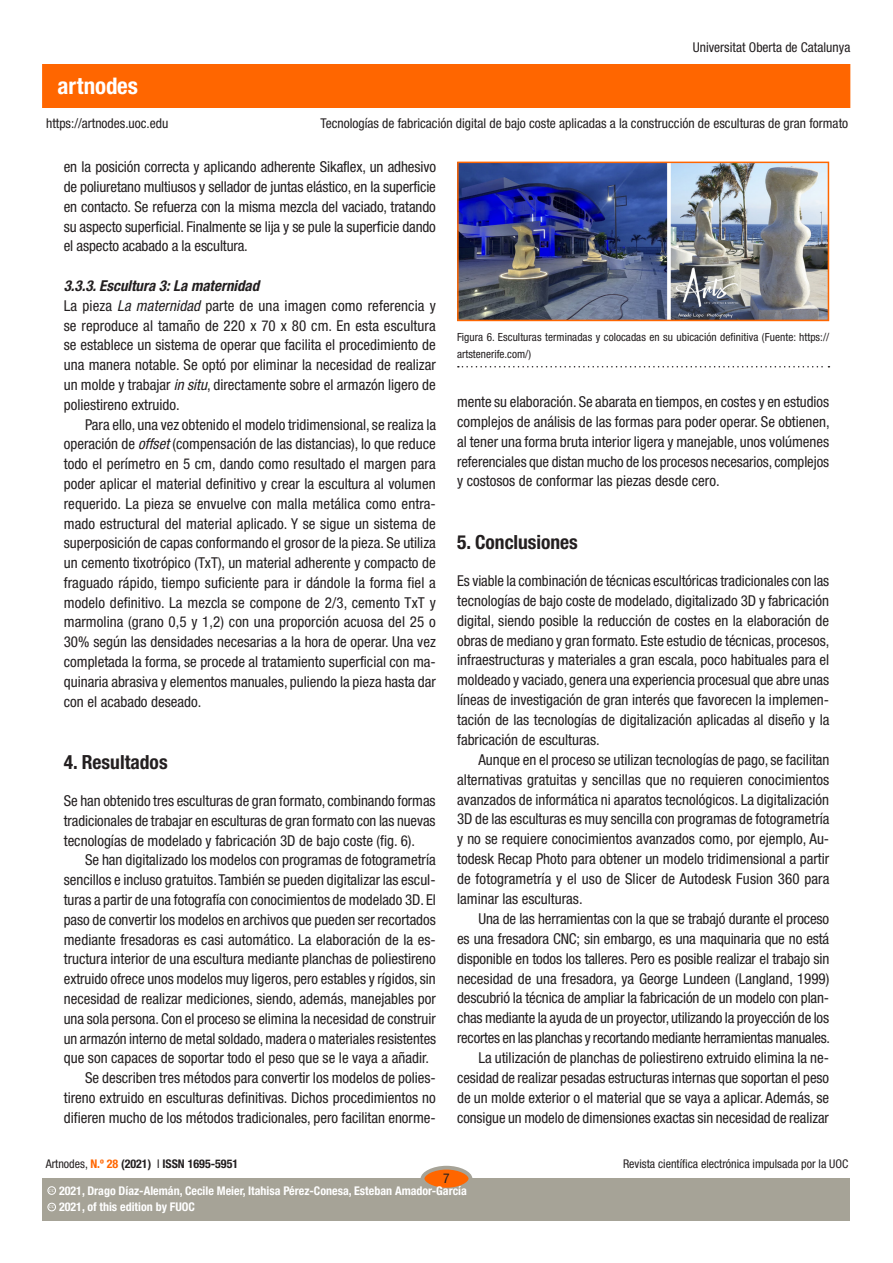
<style>
.page{position:relative;width:893px;height:1263px;background:#fff}
.page>*{position:absolute;margin:0;border:0;box-sizing:border-box;transform-origin:0 0}
.t1{font:700 condensed 22.95px "Helvetica Neue LT Std";color:#fff}
.t2{font:700 condensed 19.5px "Helvetica Neue LT Std";color:#231f20}
.text{font:condensed 15px/19.8px "Helvetica Neue LT Std";color:#231f20;text-align:justify}
.text1p{font:condensed 15px/20px "Helvetica Neue LT Std";color:#231f20;text-align:justify}
.text1p-2{font:italic 700 condensed 15px "Helvetica Neue LT Std";color:#231f20}
.titolet{font:condensed 13.5px "Helvetica Neue LT Std";color:#231f20}
.t3{font:700 condensed 12px "Helvetica Neue LT Std";color:#fff}
.t4{font:condensed 12px "Helvetica Neue LT Std";color:#231f20}
.t5{font:700 condensed 12px "Helvetica Neue LT Std";color:#231f20}
.tfoot{font:condensed 11.25px/16.5px "Helvetica Neue LT Std";letter-spacing:.005em;color:#231f20}
.t6{font:600 3.9px "Adobe Caslon Pro";color:#fff}
.s1{font-style:italic}
.s2{font-weight:400}
.s3{color:#f60}
</style>
<div class="page">
<div style="left:43px;top:65px;width:807px;height:42px;background:#f60"></div>
<div style="left:43px;top:1178px;width:807px;height:42px;background:#a6a397"></div>
<div style="left:422px;top:1168px;width:48px;height:21px;background:#f60;border-radius:50%"></div>
<div style="left:421px;top:1166px;width:51px;height:25px;border:4px solid #a6a397;border-radius:50%"></div>
<div style="left:48px;top:1203px;width:8px;height:8px;border:1px solid #fff;border-radius:50%"></div>
<div style="left:48px;top:1186px;width:8px;height:8px;border:1px solid #fff;border-radius:50%"></div>
<img style="left:460px;top:165px;width:366px;height:153px">
<div style="left:457px;top:162px;width:372px;height:159px;border:2px solid #f60"></div>
<svg style="left:458px;top:366px;width:371px;height:1px"></svg>
<p class="t1" style="left:58px;top:72px;width:82px">artnodes</p>
<p class="titolet" style="left:46px;top:115px;width:124px">https://artnodes.uoc.edu</p>
<p class="titolet" style="left:693px;top:40px;width:159px">Universitat Oberta de Catalunya</p>
<p class="titolet" style="left:320px;top:115px;width:529px">Tecnologías de fabricación digital de bajo coste aplicadas a la construcción de esculturas de gran formato</p>
<p class="text" style="left:64px;top:157px;width:374px">en la posición correcta y aplicando adherente Sikaflex, un adhesivo de poliuretano multiusos y sellador de juntas elástico, en la superficie en contacto. Se refuerza con la misma mezcla del vaciado, tratando su aspecto superficial. Finalmente se lija y se pule la superficie dando el aspecto acabado a la escultura.</p>
<p class="text1p-2" style="left:64px;top:277px;width:197px">3.3.3. Escultura 3: La maternidad</p>
<p class="text1p" style="left:64px;top:296px;width:374px">La pieza <span class="s1">La maternidad</span> parte de una imagen como referencia y se reproduce al tamaño de 220 x 70 x 80 cm. En esta escultura se establece un sistema de operar que facilita el procedimiento de una manera notable. Se optó por eliminar la necesidad de realizar un molde y trabajar <span class="s1">in situ</span>, directamente sobre el armazón ligero de poliestireno extruido.</p>
<p class="text" style="left:64px;top:414px;width:374px;text-indent:21px">Para ello, una vez obtenido el modelo tridimensional, se realiza la operación de <span class="s1">offset</span> (compensación de las distancias), lo que reduce todo el perímetro en 5 cm, dando como resultado el margen para poder aplicar el material definitivo y crear la escultura al volumen requerido. La pieza se envuelve con malla metálica como entra&shy;mado estructural del material aplicado. Y se sigue un sistema de superposición de capas conformando el grosor de la pieza. Se utiliza un cemento tixotrópico (TxT), un material adherente y compacto de fraguado rápido, tiempo suficiente para ir dándole la forma fiel a modelo definitivo. La mezcla se compone de 2/3, cemento TxT y marmolina (grano 0,5 y 1,2) con una proporción acuosa del 25 o 30% según las densidades necesarias a la hora de operar. Una vez completada la forma, se procede al tratamiento superficial con ma&shy;quinaria abrasiva y elementos manuales, puliendo la pieza hasta dar con el acabado deseado.</p>
<p class="t2" style="left:64px;top:750px;width:105px">4. Resultados</p>
<p class="text1p" style="left:64px;top:791px;width:373px">Se han obtenido tres esculturas de gran formato, combinando formas tradicionales de trabajar en esculturas de gran formato con las nuevas tecnologías de modelado y fabricación 3D de bajo coste (fig. 6).</p>
<p class="text" style="left:64px;top:850px;width:374px;text-indent:21px">Se han digitalizado los modelos con programas de fotogrametría sencillos e incluso gratuitos. También se pueden digitalizar las escul&shy;turas a partir de una fotografía con conocimientos de modelado 3D. El paso de convertir los modelos en archivos que pueden ser recortados mediante fresadoras es casi automático. La elaboración de la es&shy;tructura interior de una escultura mediante planchas de poliestireno extruido ofrece unos modelos muy ligeros, pero estables y rígidos, sin necesidad de realizar mediciones, siendo, además, manejables por una sola persona. Con el proceso se elimina la necesidad de construir un armazón interno de metal soldado, madera o materiales resistentes que son capaces de soportar todo el peso que se le vaya a añadir.</p>
<p class="text" style="left:64px;top:1068px;width:374px;text-indent:21px">Se describen tres métodos para convertir los modelos de polies&shy;tireno extruido en esculturas definitivas. Dichos procedimientos no difieren mucho de los métodos tradicionales, pero facilitan enorme-</p>
<p class="t5" style="left:46px;top:1157px;width:194px"><span class="s2">Artnodes,</span> <span class="s3">N.º 28</span> (2021) <span class="s2">I</span> ISSN 1695-5951</p>
<p class="tfoot" style="left:457px;top:329px;width:374px">Figura 6. Esculturas terminadas y colocadas en su ubicación definitiva (Fuente: https:// artstenerife.com/)</p>
<p class="text" style="left:457px;top:391px;width:374px">mente su elaboración. Se abarata en tiempos, en costes y en estudios complejos de análisis de las formas para poder operar. Se obtienen, al tener una forma bruta interior ligera y manejable, unos volúmenes referenciales que distan mucho de los procesos necesarios, complejos y costosos de conformar las piezas desde cero.</p>
<p class="t2" style="left:457px;top:530px;width:122px">5. Conclusiones</p>
<p class="text1p" style="left:457px;top:571px;width:374px">Es viable la combinación de técnicas escultóricas tradicionales con las tecnologías de bajo coste de modelado, digitalizado 3D y fabricación digital, siendo posible la reducción de costes en la elaboración de obras de mediano y gran formato. Este estudio de técnicas, procesos, infraestructuras y materiales a gran escala, poco habituales para el moldeado y vaciado, genera una experiencia procesual que abre unas líneas de investigación de gran interés que favorecen la implemen&shy;tación de las tecnologías de digitalización aplicadas al diseño y la fabricación de esculturas.</p>
<p class="text" style="left:457px;top:749px;width:374px;text-indent:21px">Aunque en el proceso se utilizan tecnologías de pago, se facilitan alternativas gratuitas y sencillas que no requieren conocimientos avanzados de informática ni aparatos tecnológicos. La digitalización 3D de las esculturas es muy sencilla con programas de fotogrametría y no se requiere conocimientos avanzados como, por ejemplo, Au&shy;todesk Recap Photo para obtener un modelo tridimensional a partir de fotogrametría y el uso de Slicer de Autodesk Fusion 360 para laminar las esculturas.</p>
<p class="text" style="left:457px;top:908px;width:374px;text-indent:21px">Una de las herramientas con la que se trabajó durante el proceso es una fresadora CNC; sin embargo, es una maquinaria que no está disponible en todos los talleres. Pero es posible realizar el trabajo sin necesidad de una fresadora, ya George Lundeen (Langland, 1999) descubrió la técnica de ampliar la fabricación de un modelo con plan&shy;chas mediante la ayuda de un proyector, utilizando la proyección de los recortes en las planchas y recortando mediante herramientas manuales.</p>
<p class="text" style="left:457px;top:1048px;width:374px;text-indent:21px">La utilización de planchas de poliestireno extruido elimina la ne&shy;cesidad de realizar pesadas estructuras internas que soportan el peso de un molde exterior o el material que se vaya a aplicar. Además, se consigue un modelo de dimensiones exactas sin necesidad de realizar</p>
<p class="t4" style="left:623px;top:1157px;width:227px">Revista científica electrónica impulsada por la UOC</p>
<p class="titolet" style="left:443px;top:1171px;width:8px">7</p>
<p class="t3" style="left:59px;top:1183px;width:409px">2021, Drago Díaz-Alemán, Cecile Meier, Itahisa Pérez-Conesa, Esteban Amador-García</p>
<p class="t6" style="left:49px;top:1188px;width:7px">CC</p>
<p class="t6" style="left:49px;top:1205px;width:7px">CC</p>
<p class="t3" style="left:59px;top:1200px;width:138px">2021, of this edition by FUOC</p>
</div>
